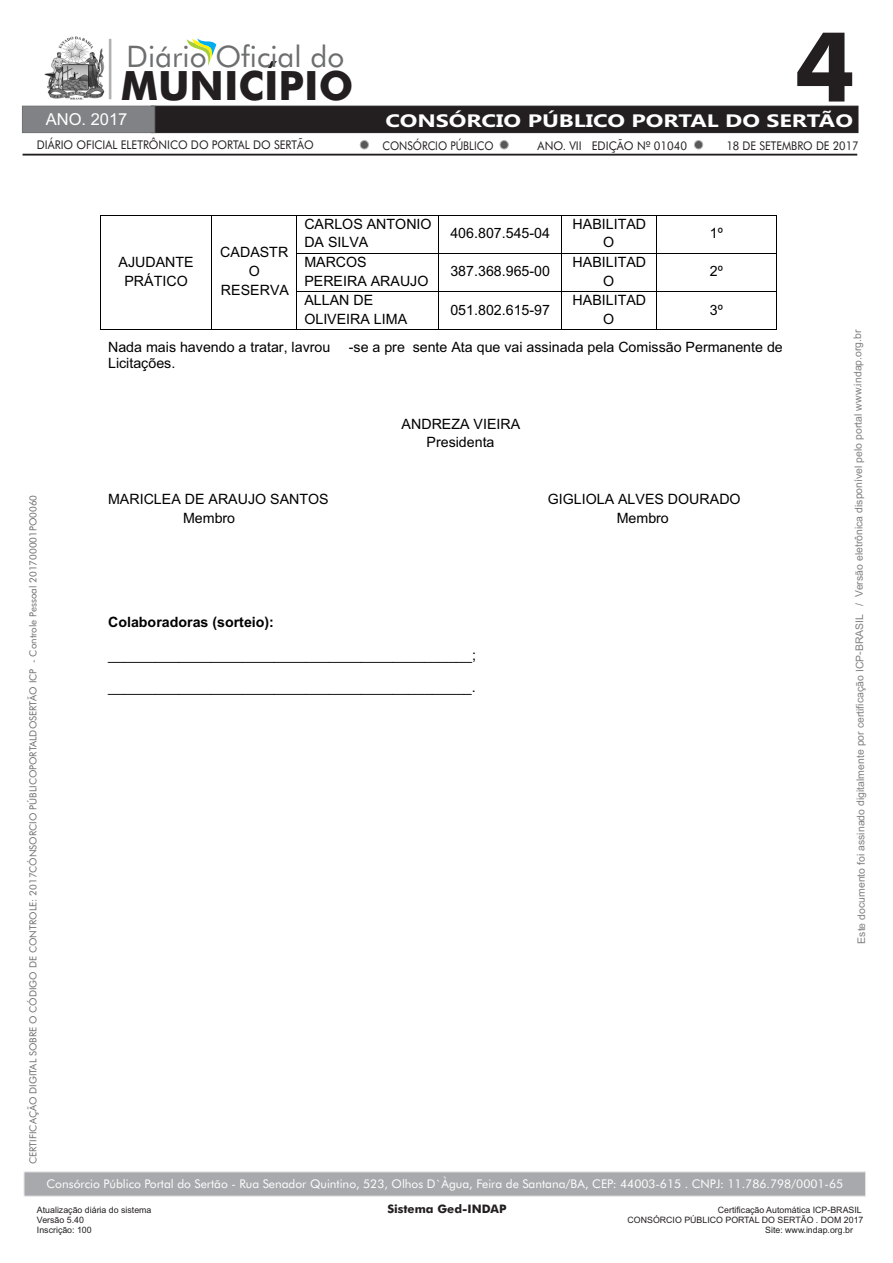
<style>
.page{position:relative;width:893px;height:1263px;background:#fff}
.page>*{position:absolute;margin:0;border:0;box-sizing:border-box;transform-origin:0 0}
.t1{font:700 96.9px "Futura BT";color:#231f20}
.t2{font:700 40.5px "Futura BT";color:#231f20}
.t3{font:29.7px "Futura BT";color:#6d6e70}
.t4{font:700 18px "Gadugi";color:#fff;scale:1.3 1}
.t5{font:16.5px "Arial";color:#fff}
.t6{font:14.25px/18.9px "Arial";color:#000;text-align:center}
.t7{font:700 14.25px "Arial";color:#000}
.t8{font:12px "Futura BT";color:#fff}
.t9{font:12px "Futura BT";color:#231f20;scale:.92 1}
.t10{font:12px "Futura BT";color:#231f20;scale:.94 1}
.t11{font:12px "Futura BT";color:#231f20;scale:.91 1}
.t12{font:12px "Futura BT";color:#231f20;scale:.88 1}
.t13{font:700 11.7px "Futura BT";color:#231f20}
.t14{font:10.5px "Arial";letter-spacing:-.005em;color:#818181}
.t15{font:9.75px "Futura BT";color:#6d6e70}
.t16{font:8.85px "Arial";color:#231f20}
</style>
<div class="page">
<svg style="left:187px;top:38px;width:29px;height:28px"></svg>
<svg style="left:23px;top:154px;width:834px;height:1px"></svg>
<svg style="left:109px;top:39px;width:2px;height:60px"></svg>
<svg style="left:22px;top:106px;width:836px;height:27px;background:#322f30"></svg>
<div style="left:360px;top:140px;width:9px;height:9px;background:#58595b;border:1px solid #b3b3b3;border-radius:50%"></div>
<div style="left:500px;top:140px;width:8px;height:9px;background:#58595b;border:1px solid #b3b3b3;border-radius:50%"></div>
<div style="left:694px;top:140px;width:9px;height:9px;background:#58595b;border:1px solid #b3b3b3;border-radius:50%"></div>
<svg style="left:24px;top:1171px;width:842px;height:25px;background:#abadb0"></svg>
<img style="left:44px;top:36px;width:61px;height:64px">
<hr style="left:101px;top:215px;width:110px;height:1px;background:#000">
<hr style="left:212px;top:215px;width:84px;height:1px;background:#000">
<hr style="left:297px;top:215px;width:141px;height:1px;background:#000">
<hr style="left:439px;top:215px;width:122px;height:1px;background:#000">
<hr style="left:562px;top:215px;width:94px;height:1px;background:#000">
<hr style="left:656px;top:215px;width:120px;height:1px;background:#000">
<hr style="left:100px;top:215px;width:1px;height:38px;background:#000">
<hr style="left:211px;top:215px;width:1px;height:38px;background:#000">
<hr style="left:296px;top:215px;width:1px;height:38px;background:#000">
<hr style="left:438px;top:215px;width:1px;height:38px;background:#000">
<hr style="left:561px;top:215px;width:1px;height:38px;background:#000">
<hr style="left:656px;top:215px;width:1px;height:38px;background:#000">
<hr style="left:776px;top:215px;width:1px;height:38px;background:#000">
<hr style="left:297px;top:253px;width:141px;height:1px;background:#000">
<hr style="left:439px;top:253px;width:122px;height:1px;background:#000">
<hr style="left:562px;top:253px;width:94px;height:1px;background:#000">
<hr style="left:656px;top:253px;width:120px;height:1px;background:#000">
<hr style="left:100px;top:254px;width:1px;height:37px;background:#000">
<hr style="left:211px;top:254px;width:1px;height:37px;background:#000">
<hr style="left:296px;top:254px;width:1px;height:37px;background:#000">
<hr style="left:438px;top:254px;width:1px;height:37px;background:#000">
<hr style="left:561px;top:254px;width:1px;height:37px;background:#000">
<hr style="left:656px;top:254px;width:1px;height:37px;background:#000">
<hr style="left:776px;top:254px;width:1px;height:37px;background:#000">
<hr style="left:297px;top:291px;width:141px;height:1px;background:#000">
<hr style="left:439px;top:291px;width:122px;height:1px;background:#000">
<hr style="left:562px;top:291px;width:94px;height:1px;background:#000">
<hr style="left:656px;top:291px;width:120px;height:1px;background:#000">
<hr style="left:100px;top:292px;width:1px;height:38px;background:#000">
<hr style="left:101px;top:330px;width:110px;height:1px;background:#000">
<hr style="left:211px;top:292px;width:1px;height:38px;background:#000">
<hr style="left:212px;top:330px;width:84px;height:1px;background:#000">
<hr style="left:296px;top:292px;width:1px;height:38px;background:#000">
<hr style="left:297px;top:330px;width:141px;height:1px;background:#000">
<hr style="left:438px;top:292px;width:1px;height:38px;background:#000">
<hr style="left:439px;top:330px;width:122px;height:1px;background:#000">
<hr style="left:561px;top:292px;width:1px;height:38px;background:#000">
<hr style="left:562px;top:330px;width:94px;height:1px;background:#000">
<hr style="left:656px;top:292px;width:1px;height:38px;background:#000">
<hr style="left:656px;top:330px;width:120px;height:1px;background:#000">
<hr style="left:776px;top:292px;width:1px;height:38px;background:#000">
<h3 class="t3" style="left:126px;top:44px;width:219px">Diário Oficial do</h3>
<h2 class="t2" style="left:121px;top:69px;width:234px">MUNICÍPIO</h2>
<h1 class="t1" style="left:795px;top:28px;width:62px">4</h1>
<p class="t5" style="left:46px;top:113px;width:83px">ANO. 2017</p>
<p class="t4" style="left:385px;top:114px;width:361px">CONSÓRCIO PÚBLICO PORTAL DO SERTÃO</p>
<p class="t9" style="left:37px;top:140px;width:302px">DIÁRIO OFICIAL ELETRÔNICO DO PORTAL DO SERTÃO</p>
<p class="t12" style="left:382px;top:141px;width:128px">CONSÓRCIO PÚBLICO</p>
<p class="t10" style="left:538px;top:141px;width:161px">ANO. VII EDIÇÃO Nº 01040</p>
<p class="t11" style="left:726px;top:141px;width:147px">18 DE SETEMBRO DE 2017</p>
<p class="t6" style="left:304px;top:215px;width:129px;text-align:left">CARLOS ANTONIO<br>DA SILVA</p>
<p class="t6" style="left:450px;top:225px;width:101px">406.807.545-04</p>
<p class="t6" style="left:573px;top:215px;width:75px">HABILITAD<br>O</p>
<p class="t6" style="left:710px;top:225px;width:15px">1º</p>
<p class="t6" style="left:304px;top:254px;width:126px;text-align:left">MARCOS<br>PEREIRA ARAUJO</p>
<p class="t6" style="left:450px;top:263px;width:101px">387.368.965-00</p>
<p class="t6" style="left:573px;top:254px;width:75px">HABILITAD<br>O</p>
<p class="t6" style="left:710px;top:263px;width:15px">2º</p>
<p class="t6" style="left:304px;top:292px;width:104px;text-align:left">ALLAN DE<br>OLIVEIRA LIMA</p>
<p class="t6" style="left:450px;top:301px;width:101px">051.802.615-97</p>
<p class="t6" style="left:573px;top:292px;width:75px">HABILITAD<br>O</p>
<p class="t6" style="left:710px;top:301px;width:15px">3º</p>
<p class="t6" style="left:108px;top:339px;width:224px">Nada mais havendo a tratar, lavrou</p>
<p class="t6" style="left:349px;top:339px;width:436px">-se a pre sente Ata que vai assinada pela Comissão Permanente de</p>
<p class="t6" style="left:108px;top:355px;width:69px">Licitações.</p>
<p class="t6" style="left:119px;top:254px;width:77px">AJUDANTE<br>PRÁTICO</p>
<p class="t6" style="left:220px;top:244px;width:70px">CADASTR<br>O<br>RESERVA</p>
<p class="t6" style="left:402px;top:416px;width:120px">ANDREZA VIEIRA<br>Presidenta</p>
<p class="t15" style="left:29px;top:1164px;width:671px;rotate:-90deg">CERTIFICAÇÃO DIGITAL SOBRE O CÓDIGO DE CONTROLE: 2017CÓNSORCIO PÚBLICOPORTALDOSERTÃO ICP - Controle Pessoal 201700001PO0060</p>
<p class="t6" style="left:183px;top:491px;width:147px;text-align:left;text-indent:-75px">MARICLEA DE ARAUJO SANTOS<br>Membro</p>
<p class="t6" style="left:548px;top:491px;width:194px">GIGLIOLA ALVES DOURADO<br>Membro</p>
<p class="t7" style="left:108px;top:617px;width:167px">Colaboradoras (sorteio):</p>
<p class="t6" style="left:108px;top:647px;width:369px">______________________________________________;</p>
<p class="t6" style="left:108px;top:679px;width:369px">______________________________________________.</p>
<p class="t8" style="left:47px;top:1179px;width:798px">Consórcio Público Portal do Sertão - Rua Senador Quintino, 523, Olhos D`Àgua, Feira de Santana/BA, CEP: 44003-615 . CNPJ: 11.786.798/0001-65</p>
<p class="t14" style="left:854px;top:605px;width:278px;rotate:-90deg">/ Versão eletrônica disponível pelo portal www.indap.org.br</p>
<p class="t14" style="left:856px;top:944px;width:331px;rotate:-90deg">Este documento foi assinado digitalmente por certificação ICP BRASIL</p>
<p class="t14" style="left:856px;top:655px;width:5px;rotate:-90deg">-</p>
<p class="t16" style="left:37px;top:1206px;width:116px">Atualização diária do sistema</p>
<p class="t13" style="left:387px;top:1204px;width:121px">Sistema Ged-INDAP</p>
<p class="t16" style="left:718px;top:1206px;width:145px">Certificação Automática ICP-BRASIL</p>
<p class="t16" style="left:37px;top:1217px;width:49px">Versão 5.40</p>
<p class="t16" style="left:628px;top:1217px;width:237px">CONSÓRCIO PÚBLICO PORTAL DO SERTÃO . DOM 2017</p>
<p class="t16" style="left:37px;top:1227px;width:56px">Inscrição: 100</p>
<p class="t16" style="left:765px;top:1227px;width:89px">Site: www.indap.org.br</p>
</div>
